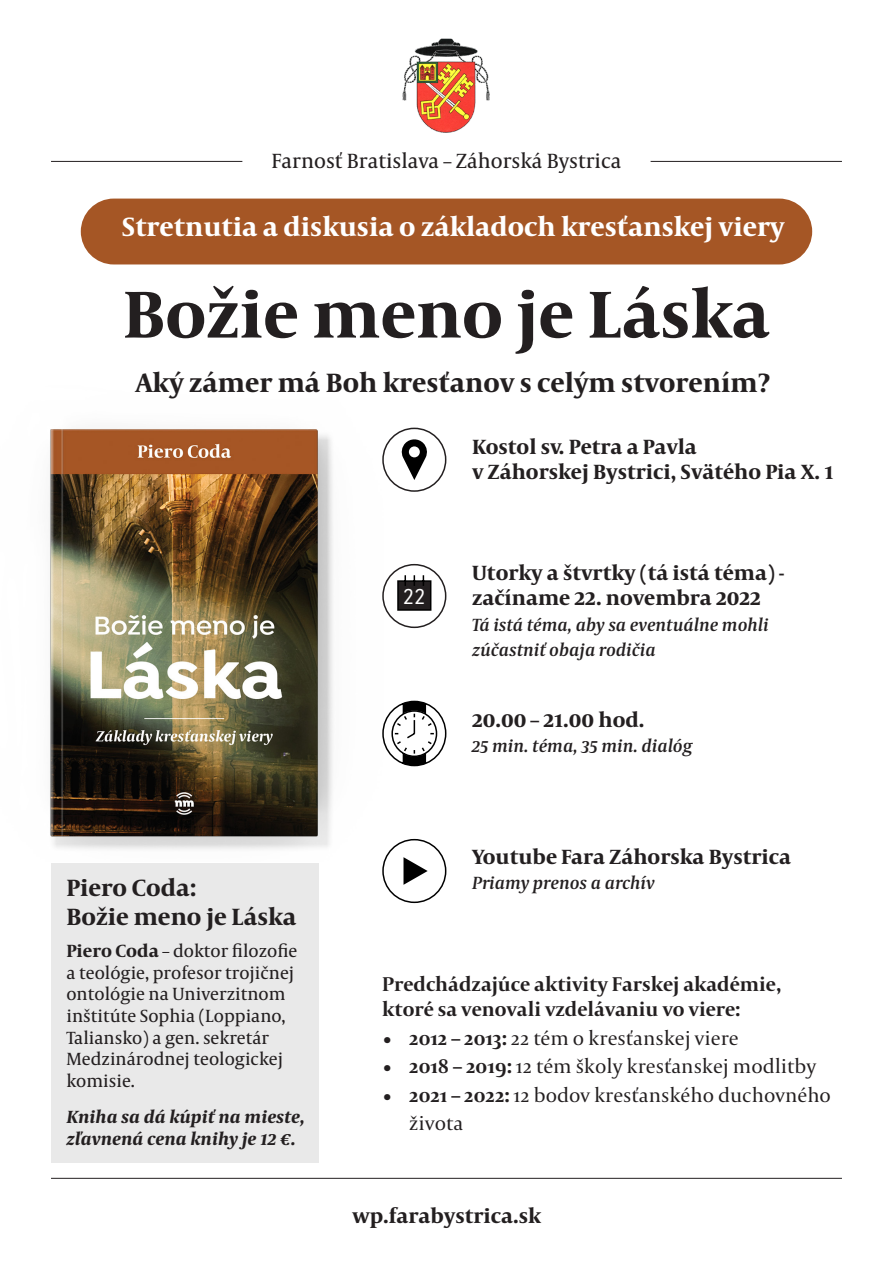
<style>
.page{position:relative;width:893px;height:1263px;background:#fff}
.page>*{position:absolute;margin:0;border:0;box-sizing:border-box;transform-origin:0 0}
.t1{font:700 67.5px "Capitolium News 2";color:#231f20}
.t2{font:700 27px "Capitolium News 2";color:#fff}
.t3{font:700 27px "Capitolium News 2";color:#231f20}
.t4{font:700 24px "Capitolium News 2";color:#231f20}
.t5{font:700 21px/25.5px "Capitolium News 2";color:#231f20}
.t6{font:21px/28.5px "Capitolium 2";color:#231f20}
.t7{font:700 21px/25.2px "Capitolium 2";color:#231f20}
.t8{font:21px "Capitolium News 2";color:#231f20}
.t9{font:21px "URWDIN";color:#fff}
.t10{font:18px/21.6px "Capitolium News 2";color:#231f20}
.t11{font:italic 600 18px/25.5px "Capitolium News 2";color:#231f20}
.t12{font:italic 700 18px/21.6px "Capitolium News 2";color:#231f20}
.s1{font-weight:700}
</style>
<div class="page">
<div style="left:51px;top:863px;width:267px;height:299px;background:#e9e9e9"></div>
<img style="left:402px;top:38px;width:88px;height:95px">
<div style="left:81px;top:199px;width:731px;height:65px;background:#a55625;border-radius:33px"></div>
<img style="left:49px;top:429px;width:335px;height:421px">
<hr style="left:51px;top:161px;width:191px;height:1px;background:#231f20">
<hr style="left:51px;top:1178px;width:791px;height:1px;background:#231f20">
<hr style="left:651px;top:161px;width:191px;height:1px;background:#231f20">
<svg style="left:397px;top:575px;width:35px;height:36px"></svg>
<div style="left:382px;top:428px;width:64px;height:64px;border:2px solid #231f20;border-radius:50%"></div>
<div style="left:382px;top:564px;width:64px;height:64px;border:2px solid #231f20;border-radius:50%"></div>
<svg style="left:401px;top:439px;width:26px;height:41px"></svg>
<div style="left:409px;top:446px;width:11px;height:11px;background:#fff;border-radius:50%"></div>
<div style="left:382px;top:839px;width:64px;height:64px;border:2px solid #000;border-radius:50%"></div>
<svg style="left:403px;top:857px;width:25px;height:28px"></svg>
<svg style="left:381px;top:700px;width:66px;height:67px"></svg>
<p class="t8" style="left:271px;top:146px;width:352px">Farnosť Bratislava – Záhorská Bystrica</p>
<p class="t2" style="left:122px;top:208px;width:664px">Stretnutia a diskusia o základoch kresťanskej viery</p>
<p class="t1" style="left:123px;top:266px;width:648px">Božie meno je Láska</p>
<p class="t3" style="left:136px;top:363px;width:636px">Aký zámer má Boh kresťanov s celým stvorením?</p>
<p class="t4" style="left:66px;top:870px;width:131px">Piero Coda:</p>
<p class="t4" style="left:66px;top:899px;width:232px">Božie meno je Láska</p>
<p class="t10" style="left:66px;top:939px;width:233px"><span class="s1">Piero Coda</span> – doktor filozofie a teológie, profesor trojičnej ontológie na Univerzitnom inštitúte Sophia (Loppiano,<br>Taliansko) a gen. sekretár<br>Medzinárodnej teologickej komisie.</p>
<p class="t12" style="left:66px;top:1105px;width:240px">Kniha sa dá kúpiť na mieste, zľavnená cena knihy je 12 €.</p>
<p class="t9" style="left:403px;top:583px;width:24px">22</p>
<p class="t5" style="left:472px;top:433px;width:363px">Kostol sv. Petra a Pavla<br>v Záhorskej Bystrici, Svätého Pia X. 1</p>
<p class="t5" style="left:472px;top:559px;width:314px">Utorky a štvrtky (tá istá téma) - začíname 22. novembra 2022</p>
<p class="t11" style="left:472px;top:611px;width:298px">Tá istá téma, aby sa eventuálne mohli zúčastniť obaja rodičia</p>
<p class="t5" style="left:472px;top:706px;width:174px">20.00 – 21.00 hod.</p>
<p class="t11" style="left:472px;top:733px;width:222px">25 min. téma, 35 min. dialóg</p>
<p class="t5" style="left:472px;top:843px;width:321px">Youtube Fara Záhorska Bystrica</p>
<p class="t11" style="left:472px;top:870px;width:184px">Priamy prenos a archív</p>
<p class="t7" style="left:382px;top:971px;width:400px">Predchádzajúce aktivity Farskej akadémie, ktoré sa venovali vzdelávaniu vo viere:</p>
<p class="t6" style="left:382px;top:1023px;width:358px"><span class="s1">• 2012 – 2013:</span> 22 tém o kresťanskej viere</p>
<p class="t6" style="left:382px;top:1052px;width:435px"><span class="s1">• 2018 – 2019:</span> 12 tém školy kresťanskej modlitby</p>
<p class="t6" style="left:409px;top:1080px;width:423px;text-indent:-27px"><span class="s1">• 2021 – 2022:</span> 12 bodov kresťanského duchovného života</p>
<p class="t5" style="left:352px;top:1202px;width:190px">wp.farabystrica.sk</p>
</div>
